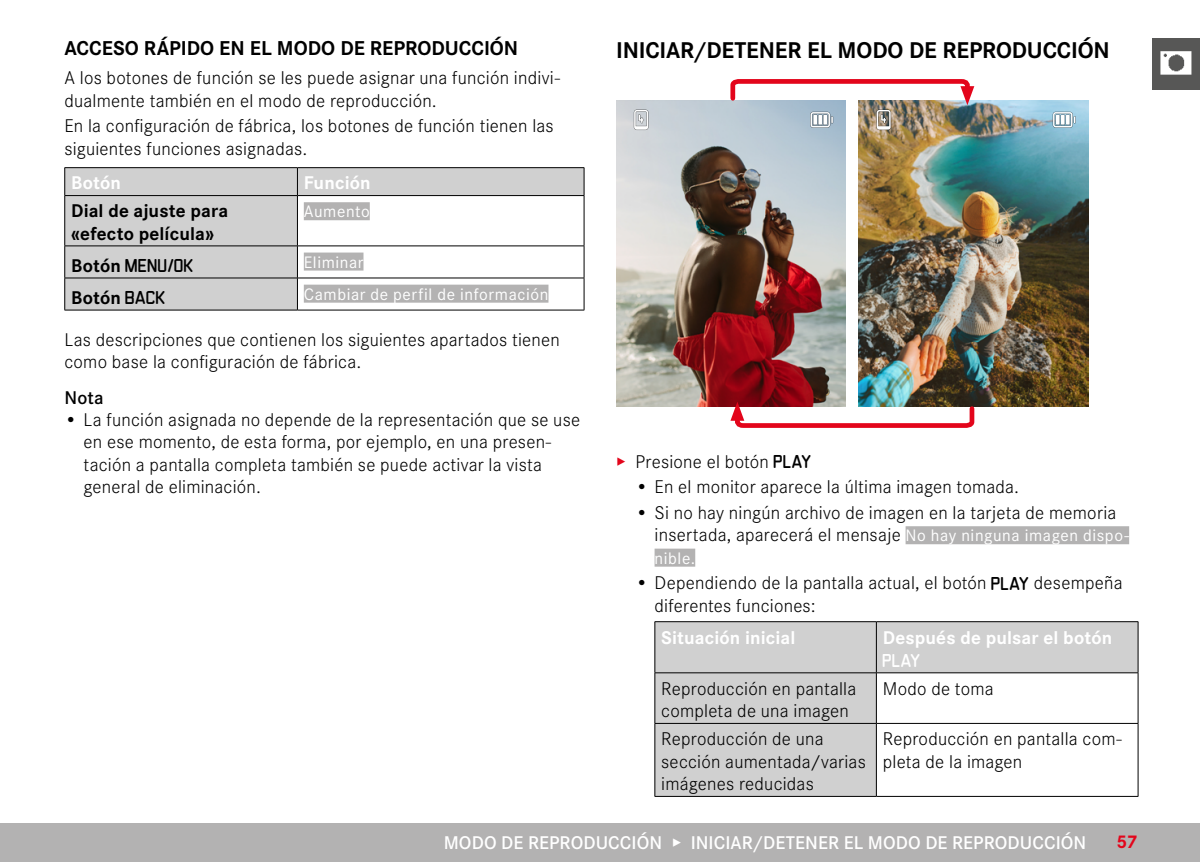
<style>
.page{position:relative;width:1200px;height:862px;background:#fff}
.page>*{position:absolute;margin:0;border:0;box-sizing:border-box;transform-origin:0 0}
.Heading____Heading_01{font:700 23.62px "Corporate S";letter-spacing:-.005em;color:#000}
.Heading____Heading_02{font:700 20.7px "Corporate S";color:#000}
.Text____Body_Text{font:300 19.12px/22.3px "Corporate S";letter-spacing:.01em;color:#000}
.t1{font:600 19.12px "Corporate S";letter-spacing:.005em;color:#fff}
.Text____Body_Text-2{font:700 19.12px "Corporate S";letter-spacing:.005em;color:#fff}
.Text____Body_Text-3{font:700 19.12px/22.3px "Corporate S";letter-spacing:.01em;color:#000}
.Heading____Note_Heading{font:600 19.12px "Corporate S";color:#000}
.t2{font:700 19.12px "Corporate S";color:#e3051b}
.Text____Body_Text-4{font:17.32px "Corporate S";letter-spacing:.035em;color:#fff}
.Text____Body_Text-5{font:16.2px "LG1054";letter-spacing:.02em;color:#000}
.Text____Body_Text-6{font:16.2px "LG1054";color:#fff}
.s1{font-family:"Corporate S";font-weight:700;font-size:19.12px}
.s2{font-family:"LG1054";font-weight:400;font-size:16.2px}
.s3{color:#e3051b}
.s4{font-weight:400;font-size:17.32px;color:#fff}
</style>
<div class="page">
<div style="left:1151px;top:38px;width:48px;height:51px;background:#575756"></div>
<img style="left:1160px;top:51px;width:32px;height:24px">
<div style="left:0;top:823px;width:1199px;height:38px;background:#b3b2b2"></div>
<svg style="left:65px;top:168px;width:518px;height:141px;fill:#d0d0d0"></svg>
<hr style="left:64px;top:167px;width:233px;height:1px;background:#000">
<svg style="left:64px;top:168px;width:1px;height:27px"></svg>
<hr style="left:297px;top:167px;width:287px;height:1px;background:#000">
<svg style="left:297px;top:168px;width:1px;height:27px"></svg>
<svg style="left:583px;top:168px;width:1px;height:27px"></svg>
<hr style="left:64px;top:195px;width:233px;height:1px;background:#000">
<hr style="left:64px;top:196px;width:1px;height:49px;background:#000">
<hr style="left:297px;top:195px;width:287px;height:1px;background:#000">
<hr style="left:297px;top:196px;width:1px;height:49px;background:#000">
<hr style="left:583px;top:196px;width:1px;height:49px;background:#000">
<hr style="left:64px;top:245px;width:233px;height:1px;background:#000">
<hr style="left:64px;top:246px;width:1px;height:31px;background:#000">
<hr style="left:297px;top:245px;width:287px;height:1px;background:#000">
<hr style="left:297px;top:246px;width:1px;height:31px;background:#000">
<hr style="left:583px;top:246px;width:1px;height:31px;background:#000">
<hr style="left:64px;top:277px;width:233px;height:1px;background:#000">
<hr style="left:64px;top:278px;width:1px;height:31px;background:#000">
<hr style="left:297px;top:277px;width:287px;height:1px;background:#000">
<hr style="left:297px;top:278px;width:1px;height:31px;background:#000">
<hr style="left:583px;top:278px;width:1px;height:31px;background:#000">
<hr style="left:64px;top:309px;width:233px;height:1px;background:#000">
<hr style="left:297px;top:309px;width:287px;height:1px;background:#000">
<div style="left:304px;top:202px;width:65px;height:18px;background:#b3b2b2"></div>
<div style="left:304px;top:252px;width:59px;height:18px;background:#b3b2b2"></div>
<div style="left:304px;top:284px;width:244px;height:18px;background:#b3b2b2"></div>
<div style="left:905px;top:526px;width:223px;height:18px;background:#b3b2b2"></div>
<div style="left:654px;top:548px;width:41px;height:18px;background:#b3b2b2"></div>
<img style="left:616px;top:101px;width:229px;height:306px">
<svg style="left:633px;top:109px;width:15px;height:21px"></svg>
<img style="left:858px;top:101px;width:230px;height:306px">
<svg style="left:1052px;top:112px;width:23px;height:16px"></svg>
<svg style="left:728px;top:79px;width:246px;height:51px"></svg>
<svg style="left:730px;top:401px;width:246px;height:27px"></svg>
<svg style="left:655px;top:622px;width:482px;height:173px;fill:#d0d0d0"></svg>
<hr style="left:654px;top:621px;width:222px;height:1px;background:#000">
<hr style="left:654px;top:621px;width:1px;height:51px;background:#000">
<hr style="left:876px;top:621px;width:261px;height:1px;background:#000">
<hr style="left:875px;top:621px;width:1px;height:51px;background:#000">
<hr style="left:1137px;top:621px;width:1px;height:51px;background:#000">
<hr style="left:654px;top:672px;width:222px;height:1px;background:#000">
<hr style="left:654px;top:672px;width:1px;height:50px;background:#000">
<hr style="left:876px;top:672px;width:261px;height:1px;background:#000">
<hr style="left:875px;top:672px;width:1px;height:50px;background:#000">
<hr style="left:1137px;top:672px;width:1px;height:50px;background:#000">
<hr style="left:654px;top:722px;width:222px;height:1px;background:#000">
<hr style="left:654px;top:723px;width:1px;height:72px;background:#000">
<hr style="left:876px;top:722px;width:261px;height:1px;background:#000">
<hr style="left:875px;top:723px;width:1px;height:72px;background:#000">
<hr style="left:1137px;top:723px;width:1px;height:72px;background:#000">
<hr style="left:654px;top:795px;width:222px;height:1px;background:#000">
<hr style="left:876px;top:795px;width:261px;height:1px;background:#000">
<p class="Heading____Heading_02" style="left:64px;top:32px;width:455px">ACCESO RÁPIDO EN EL MODO DE REPRODUCCIÓN</p>
<p class="Text____Body_Text" style="left:64px;top:66px;width:497px">A los botones de función se les puede asignar una función indivi&shy;dualmente también en el modo de reproducción.</p>
<p class="Text____Body_Text" style="left:64px;top:113px;width:490px">En la configuración de fábrica, los botones de función tienen las siguientes funciones asignadas.</p>
<p class="Text____Body_Text-2" style="left:71px;top:168px;width:51px">Botón</p>
<p class="Text____Body_Text-2" style="left:304px;top:168px;width:68px">Función</p>
<p class="Text____Body_Text-3" style="left:71px;top:198px;width:159px">Dial de ajuste para «efecto película»</p>
<p class="Text____Body_Text-4" style="left:304px;top:199px;width:67px">Aumento</p>
<p class="Text____Body_Text-5" style="left:71px;top:255px;width:124px"><span class="s1">Botón</span> MENU/OK</p>
<p class="Text____Body_Text-4" style="left:304px;top:249px;width:61px">Eliminar</p>
<p class="Text____Body_Text-3" style="left:71px;top:284px;width:96px">Botón <span class="s2">BACK</span></p>
<p class="Text____Body_Text-4" style="left:304px;top:281px;width:246px">Cambiar de perfil de información</p>
<p class="Text____Body_Text" style="left:64px;top:327px;width:497px">Las descripciones que contienen los siguientes apartados tienen como base la configuración de fábrica.</p>
<p class="Heading____Note_Heading" style="left:64px;top:383px;width:41px">Nota</p>
<p class="Text____Body_Text" style="left:84px;top:407px;width:498px;text-indent:-19px">• La función asignada no depende de la representación que se use en ese momento, de esta forma, por ejemplo, en una presen&shy;tación a pantalla completa también se puede activar la vista general de eliminación.</p>
<p class="Heading____Heading_01" style="left:616px;top:31px;width:495px">INICIAR/DETENER EL MODO DE REPRODUCCIÓN</p>
<p class="Text____Body_Text" style="left:616px;top:449px;width:197px"><span class="s3">▸</span> Presione el botón <span class="s2">PLAY</span></p>
<p class="Text____Body_Text" style="left:635px;top:474px;width:385px">• En el monitor aparece la última imagen tomada.</p>
<p class="Text____Body_Text" style="left:654px;top:500px;width:476px;text-indent:-19px">• Si no hay ningún archivo de imagen en la tarjeta de memoria insertada, aparecerá el mensaje <span class="s4">No hay ninguna imagen dispo-</span></p>
<p class="Text____Body_Text-4" style="left:654px;top:545px;width:42px">nible.</p>
<p class="Text____Body_Text" style="left:654px;top:570px;width:469px;text-indent:-19px">• Dependiendo de la pantalla actual, el botón <span class="s2">PLAY</span> desempeña diferentes funciones:</p>
<p class="Text____Body_Text-2" style="left:661px;top:622px;width:136px">Situación inicial</p>
<p class="Text____Body_Text-2" style="left:882px;top:622px;width:231px">Después de pulsar el botón</p>
<p class="Text____Body_Text-6" style="left:882px;top:650px;width:39px">PLAY</p>
<p class="Text____Body_Text" style="left:661px;top:675px;width:196px">Reproducción en pantalla completa de una imagen</p>
<p class="Text____Body_Text" style="left:882px;top:675px;width:112px">Modo de toma</p>
<p class="Text____Body_Text" style="left:661px;top:726px;width:206px">Reproducción de una sección aumentada/varias imágenes reducidas</p>
<p class="Text____Body_Text" style="left:882px;top:726px;width:240px">Reproducción en pantalla com&shy;pleta de la imagen</p>
<p class="t1" style="left:443px;top:827px;width:644px">MODO DE REPRODUCCIÓN ▸ INICIAR/DETENER EL MODO DE REPRODUCCIÓN</p>
<p class="t2" style="left:1116px;top:826px;width:22px">57</p>
</div>
